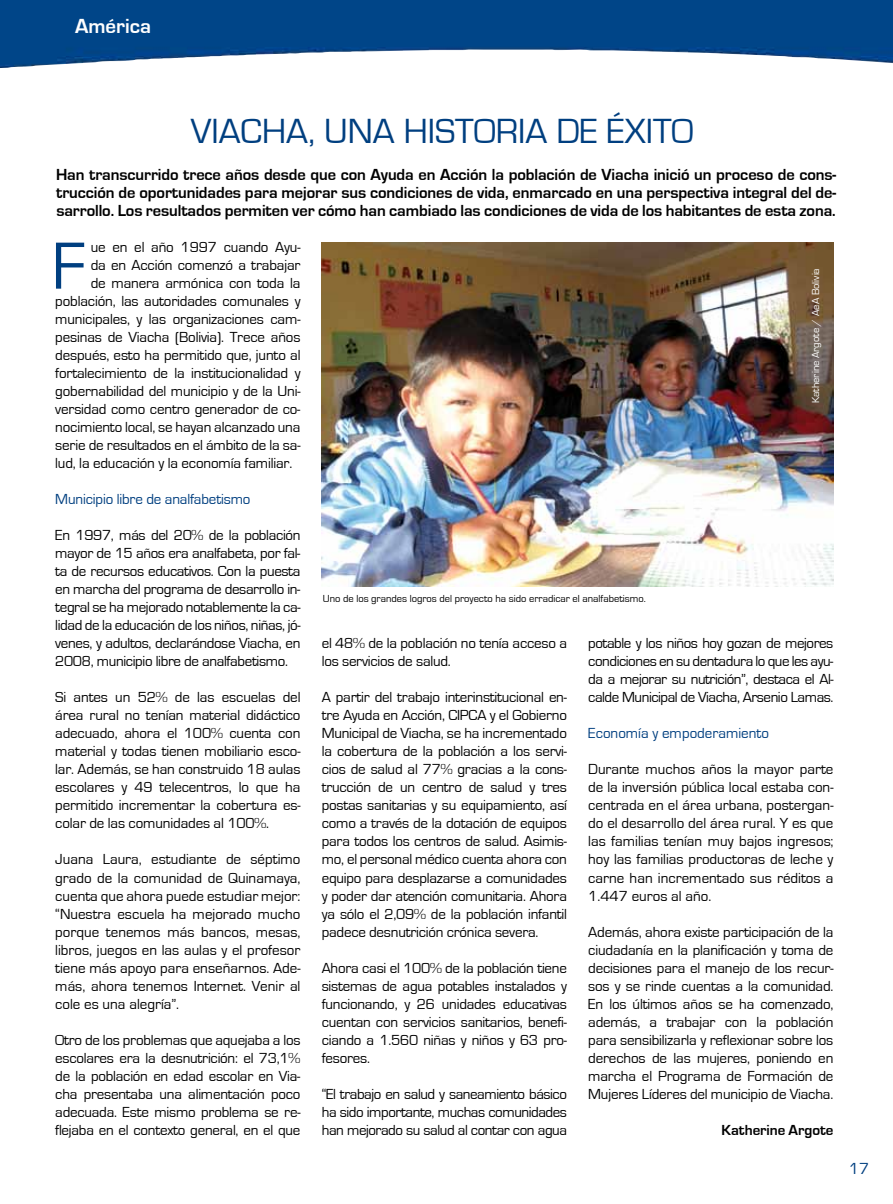
<style>
.page{position:relative;width:893px;height:1204px;background:#fff}
.page>*{position:absolute;margin:0;border:0;box-sizing:border-box;transform-origin:0 0}
.t1{font:69px "Eurostile";color:#003f80}
.t2{font:36px "Eurostile";color:#003f80}
.t3{font:700 21px "Eurostile";color:#fff}
.t4{font:700 16.5px/18px "Eurostile";letter-spacing:-.005em;color:#000;text-align:justify}
.t5{font:16.5px "Eurostile";color:#003f80}
.t6{font:15px/18px "Eurostile";letter-spacing:-.01em;color:#000;text-align:justify}
.t7{font:15px "Eurostile";letter-spacing:-.01em;color:#003f80}
.t8{font:700 15px "Eurostile";color:#000}
.t9{font:10.5px "Eurostile";color:#000}
.t10{font:10.5px "Eurostile";color:#fff}
</style>
<div class="page">
<img style="left:0;top:0;width:893px;height:68px">
<img style="left:322px;top:243px;width:511px;height:343px">
<h3 class="t3" style="left:75px;top:15px;width:77px">América</h3>
<h2 class="t2" style="left:191px;top:112px;width:504px">VIACHA, UNA HISTORIA DE ÉXITO</h2>
<p class="t4" style="left:56px;top:166px;width:782px">Han transcurrido trece años desde que con Ayuda en Acción la población de Viacha inició un proceso de cons&shy;trucción de oportunidades para mejorar sus condiciones de vida, enmarcado en una perspectiva integral del de&shy;sarrollo. Los resultados permiten ver cómo han cambiado las condiciones de vida de los habitantes de esta zona.</p>
<p class="t6" style="left:91px;top:238px;width:211px">ue en el año 1997 cuando Ayu-</p>
<p class="t6" style="left:91px;top:256px;width:211px">da en Acción comenzó a trabajar</p>
<p class="t6" style="left:91px;top:274px;width:211px">de manera armónica con toda la</p>
<p class="t6" style="left:55px;top:292px;width:247px">población, las autoridades comunales y</p>
<p class="t6" style="left:55px;top:310px;width:247px">municipales, y las organizaciones cam-</p>
<p class="t6" style="left:55px;top:328px;width:247px">pesinas de Viacha (Bolivia). Trece años</p>
<p class="t6" style="left:55px;top:346px;width:247px">después, esto ha permitido que, junto al</p>
<p class="t6" style="left:55px;top:364px;width:247px">fortalecimiento de la institucionalidad y</p>
<p class="t6" style="left:55px;top:382px;width:247px">gobernabilidad del municipio y de la Uni-</p>
<p class="t6" style="left:55px;top:400px;width:247px">versidad como centro generador de co-</p>
<p class="t6" style="left:55px;top:418px;width:247px">nocimiento local, se hayan alcanzado una</p>
<p class="t6" style="left:55px;top:436px;width:247px">serie de resultados en el ámbito de la sa-</p>
<p class="t6" style="left:55px;top:454px;width:239px">lud, la educación y la economía familiar.</p>
<p class="t7" style="left:55px;top:491px;width:197px">Municipio libre de analfabetismo</p>
<p class="t6" style="left:55px;top:526px;width:247px">En 1997, más del 20% de la población mayor de 15 años era analfabeta, por fal&shy;ta de recursos educativos. Con la puesta en marcha del programa de desarrollo in&shy;tegral se ha mejorado notablemente la ca&shy;lidad de la educación de los niños, niñas, jó&shy;venes, y adultos, declarándose Viacha, en 2008, municipio libre de analfabetismo.</p>
<p class="t6" style="left:55px;top:688px;width:247px">Si antes un 52% de las escuelas del área rural no tenían material didáctico adecuado, ahora el 100% cuenta con material y todas tienen mobiliario esco&shy;lar. Además, se han construido 18 aulas escolares y 49 telecentros, lo que ha permitido incrementar la cobertura es&shy;colar de las comunidades al 100%.</p>
<p class="t6" style="left:55px;top:850px;width:247px">Juana Laura, estudiante de séptimo grado de la comunidad de Quinamaya, cuenta que ahora puede estudiar mejor: “Nuestra escuela ha mejorado mucho porque tenemos más bancos, mesas, libros, juegos en las aulas y el profesor tiene más apoyo para enseñarnos. Ade&shy;más, ahora tenemos Internet. Venir al cole es una alegría”.</p>
<p class="t6" style="left:55px;top:1030px;width:247px">Otro de los problemas que aquejaba a los escolares era la desnutrición: el 73,1% de la población en edad escolar en Via&shy;cha presentaba una alimentación poco adecuada. Este mismo problema se re&shy;flejaba en el contexto general, en el que</p>
<h1 class="t1" style="left:52px;top:229px;width:35px">F</h1>
<p class="t9" style="left:323px;top:592px;width:324px">Uno de los grandes logros del proyecto ha sido erradicar el analfabetismo.</p>
<p class="t10" style="left:810px;top:403px;width:137px;rotate:-90deg">Katherine Argote / AeA Bolivia</p>
<p class="t6" style="left:322px;top:634px;width:247px">el 48% de la población no tenía acceso a los servicios de salud.</p>
<p class="t6" style="left:322px;top:688px;width:247px">A partir del trabajo interinstitucional en&shy;tre Ayuda en Acción, CIPCA y el Gobierno Municipal de Viacha, se ha incrementado la cobertura de la población a los servi&shy;cios de salud al 77% gracias a la cons&shy;trucción de un centro de salud y tres postas sanitarias y su equipamiento, así como a través de la dotación de equipos para todos los centros de salud. Asimis&shy;mo, el personal médico cuenta ahora con equipo para desplazarse a comunidades y poder dar atención comunitaria. Ahora ya sólo el 2,09% de la población infantil padece desnutrición crónica severa.</p>
<p class="t6" style="left:322px;top:958px;width:247px">Ahora casi el 100% de la población tiene sistemas de agua potables instalados y funcionando, y 26 unidades educativas cuentan con servicios sanitarios, benefi&shy;ciando a 1.560 niñas y niños y 63 pro&shy;fesores.</p>
<p class="t6" style="left:322px;top:1084px;width:247px">“El trabajo en salud y saneamiento básico ha sido importante, muchas comunidades han mejorado su salud al contar con agua</p>
<p class="t6" style="left:588px;top:634px;width:247px">potable y los niños hoy gozan de mejores condiciones en su dentadura lo que les ayu&shy;da a mejorar su nutrición”, destaca el Al&shy;calde Municipal de Viacha, Arsenio Lamas.</p>
<p class="t7" style="left:588px;top:725px;width:182px">Economía y empoderamiento</p>
<p class="t6" style="left:588px;top:760px;width:247px">Durante muchos años la mayor parte de la inversión pública local estaba con&shy;centrada en el área urbana, postergan&shy;do el desarrollo del área rural. Y es que las familias tenían muy bajos ingresos; hoy las familias productoras de leche y carne han incrementado sus réditos a 1.447 euros al año.</p>
<p class="t6" style="left:588px;top:922px;width:247px">Además, ahora existe participación de la ciudadanía en la planificación y toma de decisiones para el manejo de los recur&shy;sos y se rinde cuentas a la comunidad.<br>En los últimos años se ha comenzado, además, a trabajar con la población para sensibilizarla y reflexionar sobre los derechos de las mujeres, poniendo en marcha el Programa de Formación de Mujeres Líderes del municipio de Viacha.</p>
<p class="t8" style="left:721px;top:1121px;width:113px">Katherine Argote</p>
<p class="t5" style="left:849px;top:1159px;width:22px">17</p>
</div>
